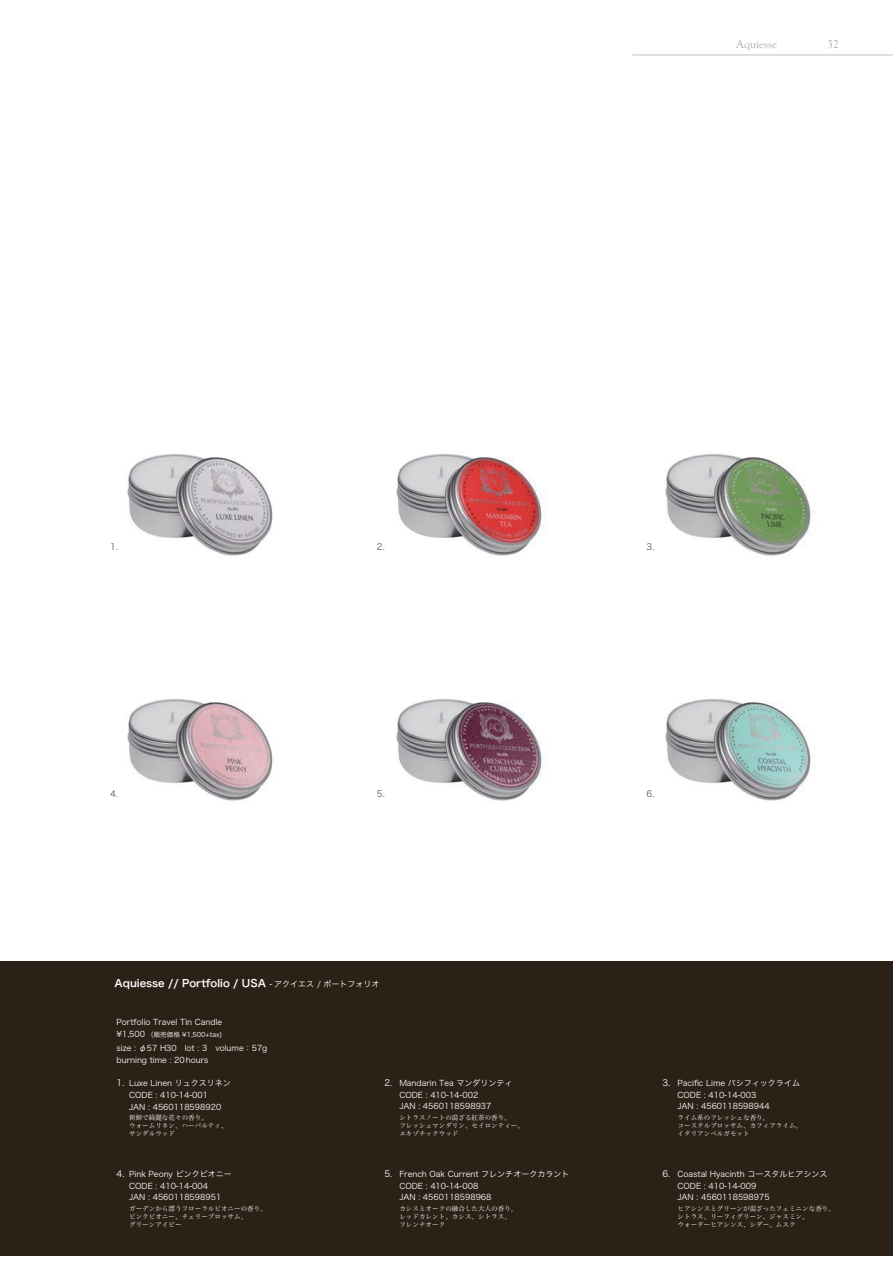
<style>
.page{position:relative;width:893px;height:1263px;background:#fff}
.page>*{position:absolute;margin:0;border:0;box-sizing:border-box;transform-origin:0 0}
.t1{font:11.7px "Goudy Old Style T";color:#a7a9ac}
.t2{font:10.2px "Hira Kaku Pro W6 90 msp RKSJ H";color:#fff}
.t3{font:8.7px "Hira Kaku Pro W3 90 msp RKSJ H";color:#fff}
.t4{font:8.7px "Hira Kaku Pro W3 90 msp RKSJ H";color:#58595b}
.t5{font:7.95px/11.7px "Hira Kaku Pro W3 90 msp RKSJ H";color:#fff}
.t6{font:6.6px/7.9px "Hira Min Pro W3 90 msp RKSJ H";color:#fff}
.t7{font:6.6px "Hira Kaku Pro W3 90 msp RKSJ H";color:#fff}
.s1{font-family:"Hira Kaku Pro W3 90 msp RKSJ H";font-size:7.95px}
.s2{font-size:7.95px}
</style>
<div class="page">
<div style="left:0;top:961px;width:893px;height:294px;background:#2c2116"></div>
<img style="left:127px;top:454px;width:146px;height:102px">
<img style="left:396px;top:454px;width:151px;height:102px">
<img style="left:665px;top:454px;width:146px;height:102px">
<img style="left:127px;top:699px;width:146px;height:102px">
<img style="left:396px;top:699px;width:146px;height:102px">
<img style="left:665px;top:699px;width:146px;height:102px">
<hr style="left:632px;top:55px;width:261px;height:1px;background:#a7a9ac">
<h1 class="t1" style="left:736px;top:38px;width:42px">Aquiesse</h1>
<h1 class="t1" style="left:827px;top:38px;width:13px">32</h1>
<p class="t4" style="left:110px;top:543px;width:9px">1.</p>
<p class="t4" style="left:377px;top:543px;width:9px">2.</p>
<p class="t4" style="left:647px;top:543px;width:9px">3.</p>
<p class="t4" style="left:110px;top:790px;width:9px">4.</p>
<p class="t4" style="left:377px;top:790px;width:9px">5.</p>
<p class="t4" style="left:647px;top:790px;width:9px">6.</p>
<p class="t2" style="left:115px;top:980px;width:266px">Aquiesse // Portfolio / USA <span class="s1">- アクイエス / ポートフォリオ</span></p>
<p class="t5" style="left:117px;top:1017px;width:107px">Portfolio Travel Tin Candle</p>
<p class="t7" style="left:117px;top:1032px;width:107px"><span class="s2">¥1,500</span> （販売価格 ¥1,500+tax)</p>
<p class="t5" style="left:117px;top:1044px;width:152px">size : φ57 H30 lot : 3 volume：57g burning time : 20hours</p>
<p class="t5" style="left:129px;top:1078px;width:103px">Luxe Linen リュクスリネン<br>CODE : 410-14-001<br>JAN : 4560118598920</p>
<p class="t3" style="left:117px;top:1079px;width:9px">1.</p>
<p class="t3" style="left:384px;top:1079px;width:9px">2.</p>
<p class="t5" style="left:399px;top:1078px;width:115px">Mandarin Tea マンダリンティ<br>CODE : 410-14-002<br>JAN : 4560118598937</p>
<p class="t3" style="left:662px;top:1079px;width:9px">3.</p>
<p class="t5" style="left:677px;top:1078px;width:124px">Pacific Lime パシフィックライム<br>CODE : 410-14-003<br>JAN : 4560118598944</p>
<p class="t6" style="left:129px;top:1114px;width:100px">新鮮で綺麗な花々の香り。<br>ウォームリネン、ハーバルティ、サンダルウッド</p>
<p class="t6" style="left:399px;top:1114px;width:126px">シトラスノートの混ざる紅茶の香り。<br>フレッシュマンダリン、セイロンティー、エキゾチックウッド</p>
<p class="t6" style="left:677px;top:1114px;width:126px">ライム系のフレッシュな香り。<br>コースタルブロッサム、カフィアライム、イタリアンベルガモット</p>
<p class="t3" style="left:117px;top:1170px;width:9px">4.</p>
<p class="t5" style="left:129px;top:1169px;width:104px">Pink Peony ピンクピオニー<br>CODE : 410-14-004<br>JAN : 4560118598951</p>
<p class="t3" style="left:384px;top:1170px;width:9px">5.</p>
<p class="t5" style="left:399px;top:1169px;width:172px">French Oak Current フレンチオークカラント<br>CODE : 410-14-008<br>JAN : 4560118598968</p>
<p class="t3" style="left:662px;top:1170px;width:9px">6.</p>
<p class="t5" style="left:677px;top:1169px;width:151px">Coastal Hyacinth コースタルヒアシンス<br>CODE : 410-14-009<br>JAN : 4560118598975</p>
<p class="t6" style="left:129px;top:1205px;width:139px">ガーデンから漂うフローラルピオニーの香り。ピンクピオニー、チェリーブロッサム、<br>グリーンアイビー</p>
<p class="t6" style="left:399px;top:1205px;width:120px">カシスとオークの融合した大人の香り。レッドカレント、カシス、シトラス、フレンチオーク</p>
<p class="t6" style="left:677px;top:1205px;width:159px">ヒアシンスとグリーンが混ざったフェミニンな香り。シトラス、リーフィグリーン、ジャスミン、<br>ウォーターヒアシンス、シダー、ムスク</p>
</div>
